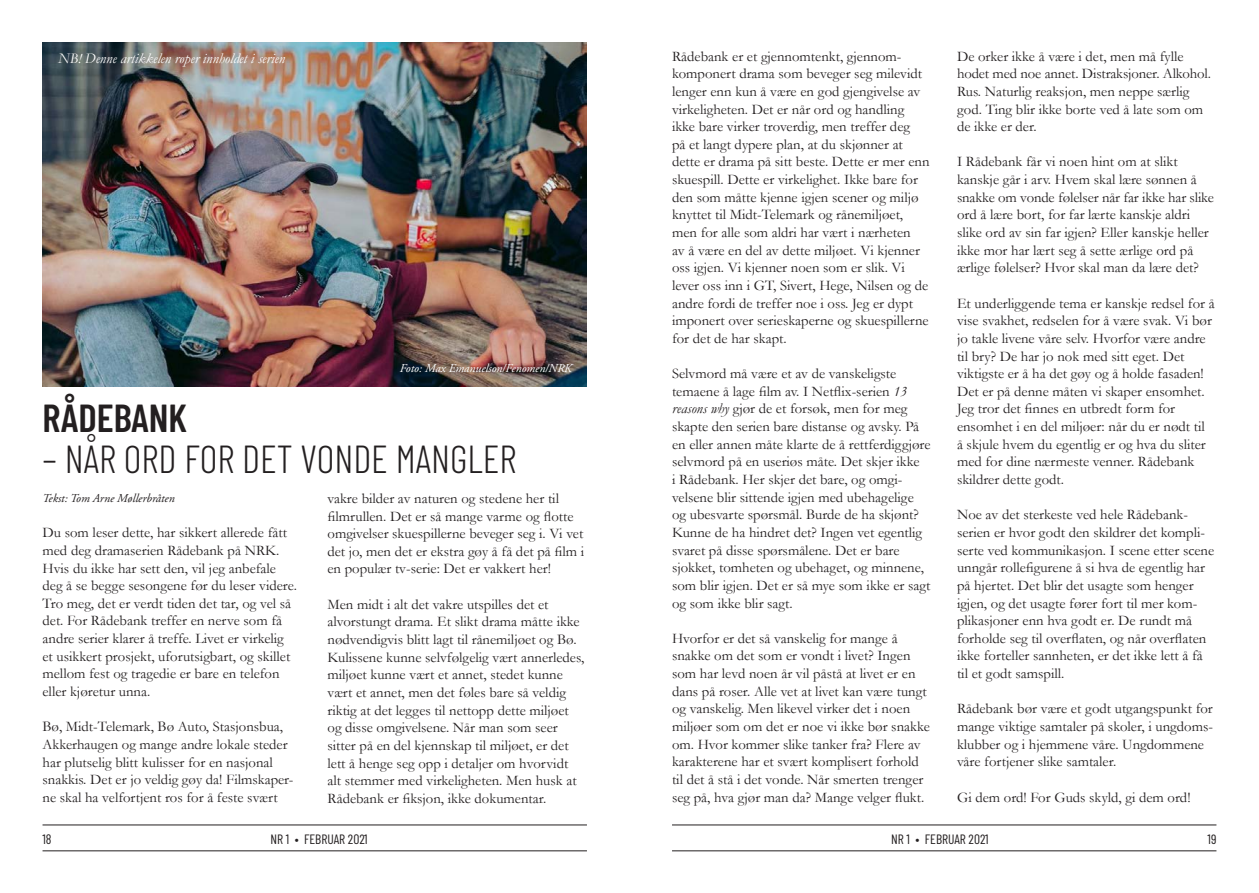
<style>
.page{position:relative;width:1259px;height:893px;background:#fff}
.page>*{position:absolute;margin:0;border:0;box-sizing:border-box;transform-origin:0 0}
.Heading{font:300 39px "Barlow Condensed";color:#231f20}
.Heading-2{font:600 39px "Barlow Condensed";color:#231f20}
.Brødtekst{font:14.7px/17.7px "Garamond";color:#231f20}
.Brødtekst-2{font:italic 14.7px "Garamond";color:#fff}
.t1{font:13.5px "Barlow Condensed";color:#231f20}
.Bildetekst{font:italic 12px "Adobe Garamond Pro";color:#fff}
.Bildetekst-2{font:italic 12px "Adobe Garamond Pro";color:#231f20}
.s1{font-style:italic}
</style>
<div class="page">
<hr style="left:43px;top:851px;width:544px;height:1px;background:#231f20">
<hr style="left:672px;top:851px;width:544px;height:1px;background:#231f20">
<hr style="left:43px;top:825px;width:544px;height:1px;background:#231f20">
<hr style="left:672px;top:825px;width:544px;height:1px;background:#231f20">
<img style="left:43px;top:43px;width:544px;height:344px">
<p class="Brødtekst-2" style="left:58px;top:48px;width:228px">NB! Denne artikkelen røper innholdet i serien</p>
<p class="Bildetekst" style="left:400px;top:361px;width:173px">Foto: Max Emanuelson/Fenomen/NRK</p>
<p class="Heading-2" style="left:43px;top:390px;width:146px">RÅDEBANK</p>
<p class="Heading" style="left:43px;top:431px;width:475px">– NÅR ORD FOR DET VONDE MANGLER</p>
<p class="Bildetekst-2" style="left:43px;top:491px;width:134px">Tekst: Tom Arne Møllerbråten</p>
<p class="Brødtekst" style="left:43px;top:523px;width:256px">Du som leser dette, har sikkert allerede fått med deg dramaserien Rådebank på NRK.<br>Hvis du ikke har sett den, vil jeg anbefale deg å se begge sesongene før du leser videre.<br>Tro meg, det er verdt tiden det tar, og vel så det. For Rådebank treffer en nerve som få andre serier klarer å treffe. Livet er virkelig et usikkert prosjekt, uforutsigbart, og skillet mellom fest og tragedie er bare en telefon eller kjøretur unna.</p>
<p class="Brødtekst" style="left:43px;top:717px;width:252px">Bø, Midt-Telemark, Bø Auto, Stasjonsbua, Akkerhaugen og mange andre lokale steder har plutselig blitt kulisser for en nasjonal snakkis. Det er jo veldig gøy da! Filmskaper&shy;ne skal ha velfortjent ros for å feste svært</p>
<p class="Brødtekst" style="left:327px;top:489px;width:258px">vakre bilder av naturen og stedene her til filmrullen. Det er så mange varme og flotte omgivelser skuespillerne beveger seg i. Vi vet det jo, men det er ekstra gøy å få det på film i en populær tv-serie: Det er vakkert her!</p>
<p class="Brødtekst" style="left:327px;top:595px;width:258px">Men midt i alt det vakre utspilles det et alvorstungt drama. Et slikt drama måtte ikke nødvendigvis blitt lagt til rånemiljøet og Bø.<br>Kulissene kunne selvfølgelig vært annerledes, miljøet kunne vært et annet, stedet kunne vært et annet, men det føles bare så veldig riktig at det legges til nettopp dette miljøet og disse omgivelsene. Når man som seer sitter på en del kjennskap til miljøet, er det lett å henge seg opp i detaljer om hvorvidt alt stemmer med virkeligheten. Men husk at Rådebank er fiksjon, ikke dokumentar.</p>
<p class="Brødtekst" style="left:672px;top:47px;width:259px">Rådebank er et gjennomtenkt, gjennom&shy;komponert drama som beveger seg milevidt lenger enn kun å være en god gjengivelse av virkeligheten. Det er når ord og handling ikke bare virker troverdig, men treffer deg<br>på et langt dypere plan, at du skjønner at dette er drama på sitt beste. Dette er mer enn skuespill. Dette er virkelighet. Ikke bare for den som måtte kjenne igjen scener og miljø knyttet til Midt-Telemark og rånemiljøet, men for alle som aldri har vært i nærheten<br>av å være en del av dette miljøet. Vi kjenner oss igjen. Vi kjenner noen som er slik. Vi lever oss inn i GT, Sivert, Hege, Nilsen og de andre fordi de treffer noe i oss. Jeg er dypt imponert over serieskaperne og skuespillerne for det de har skapt.</p>
<p class="Brødtekst" style="left:672px;top:364px;width:260px">Selvmord må være et av de vanskeligste temaene å lage film av. I Netflix-serien <span class="s1">13 reasons why</span> gjør de et forsøk, men for meg skapte den serien bare distanse og avsky. På en eller annen måte klarte de å rettferdiggjøre selvmord på en useriøs måte. Det skjer ikke<br>i Rådebank. Her skjer det bare, og omgi&shy;velsene blir sittende igjen med ubehagelige og ubesvarte spørsmål. Burde de ha skjønt?<br>Kunne de ha hindret det? Ingen vet egentlig svaret på disse spørsmålene. Det er bare sjokket, tomheten og ubehaget, og minnene, som blir igjen. Det er så mye som ikke er sagt og som ikke blir sagt.</p>
<p class="Brødtekst" style="left:672px;top:629px;width:259px">Hvorfor er det så vanskelig for mange å snakke om det som er vondt i livet? Ingen som har levd noen år vil påstå at livet er en dans på roser. Alle vet at livet kan være tungt og vanskelig. Men likevel virker det i noen miljøer som om det er noe vi ikke bør snakke om. Hvor kommer slike tanker fra? Flere av karakterene har et svært komplisert forhold til det å stå i det vonde. Når smerten trenger seg på, hva gjør man da? Mange velger flukt.</p>
<p class="Brødtekst" style="left:957px;top:47px;width:255px">De orker ikke å være i det, men må fylle hodet med noe annet. Distraksjoner. Alkohol.<br>Rus. Naturlig reaksjon, men neppe særlig god. Ting blir ikke borte ved å late som om de ikke er der.</p>
<p class="Brødtekst" style="left:957px;top:153px;width:258px">I Rådebank får vi noen hint om at slikt kanskje går i arv. Hvem skal lære sønnen å snakke om vonde følelser når far ikke har slike ord å lære bort, for far lærte kanskje aldri slike ord av sin far igjen? Eller kanskje heller ikke mor har lært seg å sette ærlige ord på ærlige følelser? Hvor skal man da lære det?</p>
<p class="Brødtekst" style="left:957px;top:294px;width:259px">Et underliggende tema er kanskje redsel for å vise svakhet, redselen for å være svak. Vi bør jo takle livene våre selv. Hvorfor være andre til bry? De har jo nok med sitt eget. Det viktigste er å ha det gøy og å holde fasaden!<br>Det er på denne måten vi skaper ensomhet.<br>Jeg tror det finnes en utbredt form for ensomhet i en del miljøer: når du er nødt til<br>å skjule hvem du egentlig er og hva du sliter med for dine nærmeste venner. Rådebank skildrer dette godt.</p>
<p class="Brødtekst" style="left:957px;top:505px;width:259px">Noe av det sterkeste ved hele Rådebank&shy;serien er hvor godt den skildrer det kompli&shy;serte ved kommunikasjon. I scene etter scene unngår rollefigurene å si hva de egentlig har på hjertet. Det blir det usagte som henger igjen, og det usagte fører fort til mer kom&shy;plikasjoner enn hva godt er. De rundt må forholde seg til overflaten, og når overflaten ikke forteller sannheten, er det ikke lett å få til et godt samspill.</p>
<p class="Brødtekst" style="left:957px;top:699px;width:257px">Rådebank bør være et godt utgangspunkt for mange viktige samtaler på skoler, i ungdoms&shy;klubber og i hjemmene våre. Ungdommene våre fortjener slike samtaler.</p>
<p class="Brødtekst" style="left:957px;top:788px;width:235px">Gi dem ord! For Guds skyld, gi dem ord!</p>
<p class="t1" style="left:43px;top:829px;width:11px">18</p>
<p class="t1" style="left:270px;top:829px;width:99px">NR 1 • FEBRUAR 2021</p>
<p class="t1" style="left:891px;top:829px;width:99px">NR 1 • FEBRUAR 2021</p>
<p class="t1" style="left:1207px;top:829px;width:10px">19</p>
</div>
